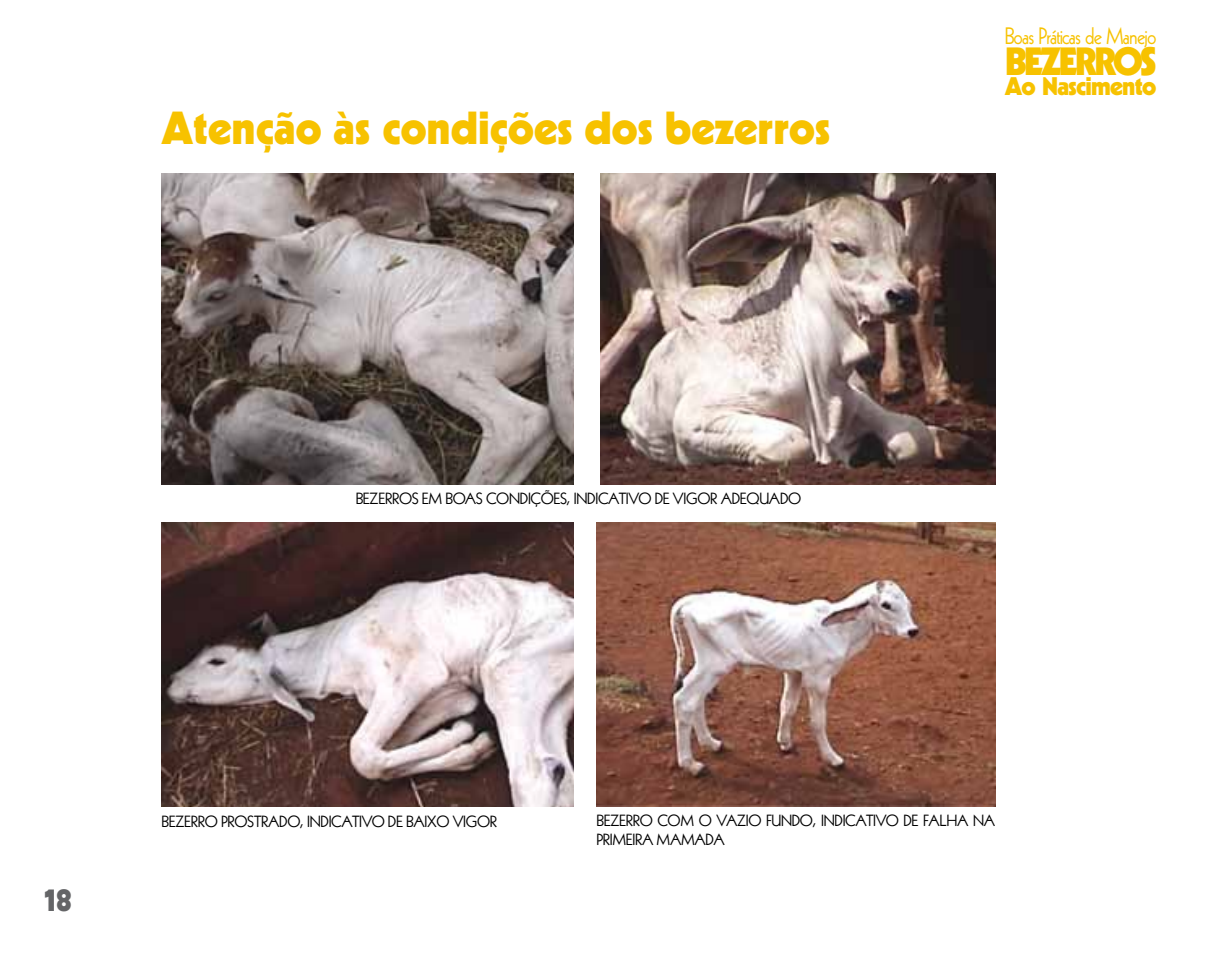
<style>
.page{position:relative;width:1212px;height:957px;background:#fff}
.page>*{position:absolute;margin:0;border:0;box-sizing:border-box;transform-origin:0 0}
.t1{font:900 45px "Kabel";color:#f7c200}
.t2{font:900 38.25px "Kabel";letter-spacing:-.075em;color:#f7c200}
.t3{font:900 31.5px "Kabel";color:#646567}
.t4{font:900 24.75px "Kabel";letter-spacing:-.03em;color:#f7c200}
.t5{font:23.18px "Kabel";letter-spacing:-.04em;color:#f7c200;scale:.88 1}
.t6{font:15.75px/18.9px "Kabel";letter-spacing:-.02em;color:#000}
</style>
<div class="page">
<img style="left:162px;top:174px;width:412px;height:310px">
<img style="left:600px;top:174px;width:395px;height:310px">
<img style="left:162px;top:522px;width:412px;height:284px">
<img style="left:596px;top:522px;width:399px;height:284px">
<h1 class="t1" style="left:162px;top:100px;width:670px">Atenção às condições dos bezerros</h1>
<h3 class="t5" style="left:1005px;top:22px;width:174px">Boas Práticas de Manejo</h3>
<h2 class="t2" style="left:1005px;top:37px;width:153px">BEZERROS</h2>
<h3 class="t4" style="left:1005px;top:70px;width:153px">Ao Nascimento</h3>
<p class="t6" style="left:356px;top:489px;width:447px">BEZERROS EM BOAS CONDIÇÕES, INDICATIVO DE VIGOR ADEQUADO</p>
<h3 class="t3" style="left:45px;top:880px;width:28px">18</h3>
<p class="t6" style="left:162px;top:812px;width:337px">BEZERRO PROSTRADO, INDICATIVO DE BAIXO VIGOR</p>
<p class="t6" style="left:596px;top:811px;width:400px">BEZERRO COM O VAZIO FUNDO, INDICATIVO DE FALHA NA<br>PRIMEIRA MAMADA</p>
</div>
